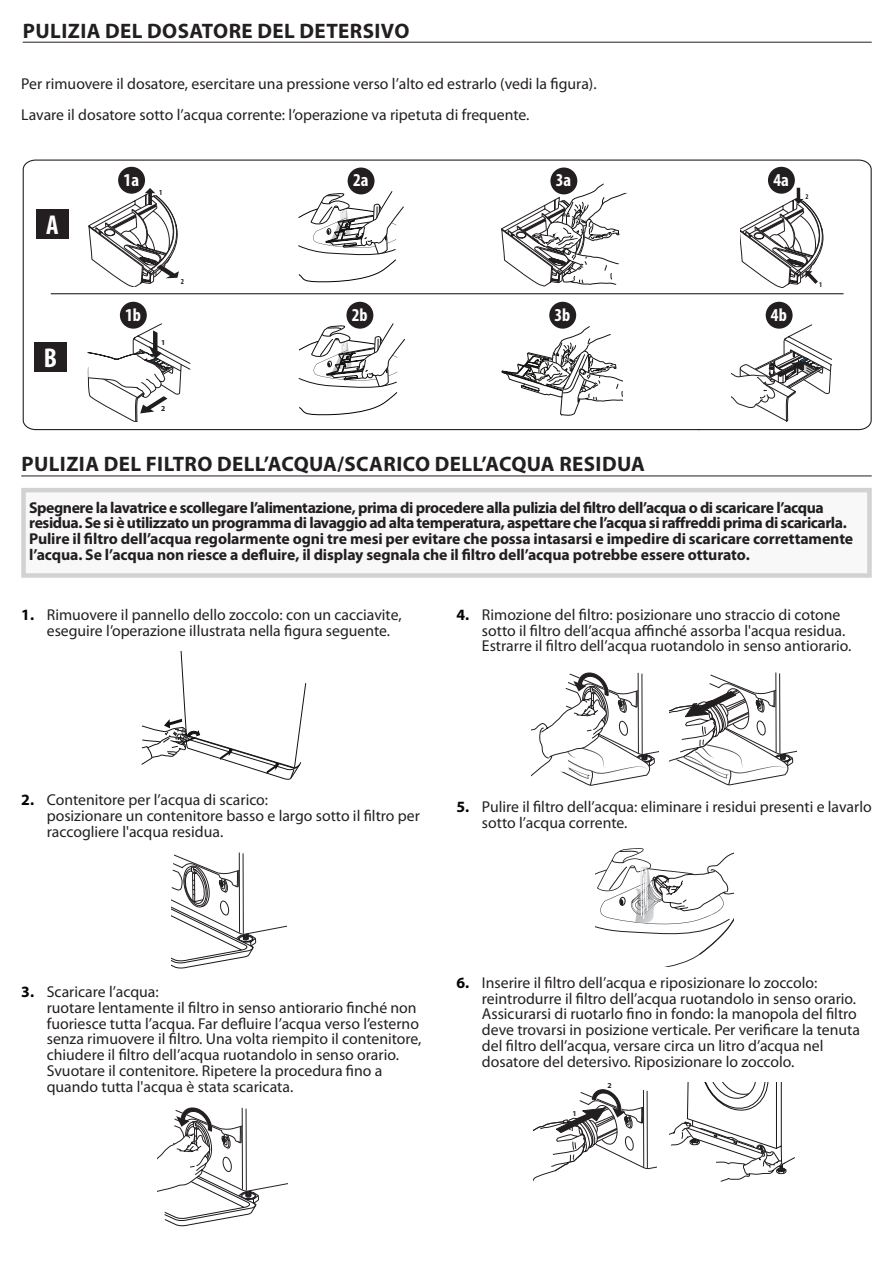
<style>
.page{position:relative;width:893px;height:1263px;background:#fff}
.page>*{position:absolute;margin:0;border:0;box-sizing:border-box;transform-origin:0 0}
.t1{font:700 condensed 27.3px "Myriad Pro";color:#fff}
.Header_14_Underline{font:700 21px "Myriad Pro";letter-spacing:.02em;color:#231f20}
.t2{font:700 condensed 18.15px "Myriad Pro";color:#fff}
.Testo_10_5{font:15.75px/15.8px "Myriad Pro";color:#231f20}
.Header_Bold_Underlin{font:700 15.75px/15.8px "Myriad Pro";letter-spacing:-.02em;color:#231f20}
.t3{font:700 7.65px "Myriad Pro";color:#231f20}
.t4{font:700 condensed 7.65px "Myriad Pro";color:#231f20}
.t5{font:700 7.5px "Myriad Pro";color:#201d1e}
.t6{font:700 condensed 7.35px "Myriad Pro";color:#231f20}
.s1{font-weight:700;color:#040504}
</style>
<div class="page">
<hr style="left:23px;top:42px;width:849px;height:1px;background:#231f20">
<hr style="left:21px;top:476px;width:851px;height:1px;background:#231f20">
<div style="left:24px;top:490px;width:845px;height:85px;background:#f8f8f9"></div>
<div style="left:21px;top:488px;width:851px;height:90px;border:4px solid #d1d2d4"></div>
<svg style="left:141px;top:651px;width:165px;height:129px"></svg>
<svg style="left:171px;top:852px;width:115px;height:116px"></svg>
<svg style="left:158px;top:1107px;width:130px;height:120px"></svg>
<svg style="left:531px;top:672px;width:128px;height:114px"></svg>
<svg style="left:669px;top:672px;width:128px;height:113px"></svg>
<svg style="left:595px;top:848px;width:138px;height:118px"></svg>
<svg style="left:534px;top:1089px;width:122px;height:91px"></svg>
<svg style="left:669px;top:1082px;width:126px;height:100px"></svg>
<svg style="left:23px;top:160px;width:849px;height:270px"></svg>
<svg style="left:88px;top:323px;width:102px;height:99px"></svg>
<svg style="left:501px;top:326px;width:121px;height:90px"></svg>
<svg style="left:731px;top:325px;width:100px;height:96px"></svg>
<svg style="left:298px;top:320px;width:107px;height:97px"></svg>
<svg style="left:297px;top:191px;width:106px;height:94px"></svg>
<svg style="left:502px;top:183px;width:125px;height:103px"></svg>
<svg style="left:741px;top:188px;width:82px;height:100px"></svg>
<svg style="left:89px;top:188px;width:91px;height:98px"></svg>
<div style="left:115px;top:164px;width:33px;height:32px;background:#fff;border-radius:50%"></div>
<div style="left:118px;top:167px;width:27px;height:27px;background:#231f20;border-radius:50%"></div>
<svg style="left:117px;top:299px;width:32px;height:32px"></svg>
<div style="left:120px;top:302px;width:27px;height:27px;background:#231f20;border-radius:50%"></div>
<svg style="left:345px;top:165px;width:32px;height:32px"></svg>
<div style="left:348px;top:168px;width:26px;height:26px;background:#231f20;border-radius:50%"></div>
<svg style="left:344px;top:299px;width:32px;height:32px"></svg>
<div style="left:346px;top:302px;width:27px;height:27px;background:#231f20;border-radius:50%"></div>
<svg style="left:548px;top:165px;width:32px;height:32px"></svg>
<div style="left:550px;top:168px;width:27px;height:26px;background:#231f20;border-radius:50%"></div>
<svg style="left:547px;top:299px;width:32px;height:32px"></svg>
<div style="left:549px;top:302px;width:27px;height:27px;background:#231f20;border-radius:50%"></div>
<div style="left:765px;top:164px;width:32px;height:32px;background:#fff;border-radius:50%"></div>
<div style="left:768px;top:167px;width:27px;height:27px;background:#231f20;border-radius:50%"></div>
<svg style="left:763px;top:299px;width:32px;height:32px"></svg>
<div style="left:766px;top:302px;width:27px;height:27px;background:#231f20;border-radius:50%"></div>
<div style="left:36px;top:210px;width:33px;height:29px;background:#231f20"></div>
<div style="left:34px;top:343px;width:33px;height:29px;background:#231f20"></div>
<hr style="left:51px;top:293px;width:792px;height:1px;background:#231f20">
<p class="Header_14_Underline" style="left:23px;top:17px;width:388px">PULIZIA DEL DOSATORE DEL DETERSIVO</p>
<p class="Testo_10_5" style="left:21px;top:75px;width:577px">Per rimuovere il dosatore, esercitare una pressione verso l’alto ed estrarlo (vedi la figura).</p>
<p class="Testo_10_5" style="left:21px;top:107px;width:510px">Lavare il dosatore sotto l’acqua corrente: l’operazione va ripetuta di frequente.</p>
<p class="t1" style="left:46px;top:208px;width:14px">A</p>
<p class="t1" style="left:44px;top:340px;width:15px">B</p>
<p class="t2" style="left:124px;top:168px;width:17px">1a</p>
<p class="t4" style="left:159px;top:188px;width:5px">1</p>
<p class="t2" style="left:125px;top:303px;width:17px">1b</p>
<p class="t4" style="left:181px;top:277px;width:5px">2</p>
<p class="t5" style="left:161px;top:338px;width:6px">1</p>
<p class="t5" style="left:161px;top:403px;width:6px">2</p>
<p class="t2" style="left:353px;top:169px;width:17px">2a</p>
<p class="t2" style="left:352px;top:303px;width:17px">2b</p>
<p class="t2" style="left:556px;top:169px;width:17px">3a</p>
<p class="t2" style="left:554px;top:303px;width:17px">3b</p>
<p class="t2" style="left:773px;top:168px;width:17px">4a</p>
<p class="t6" style="left:805px;top:192px;width:5px">2</p>
<p class="t2" style="left:771px;top:303px;width:17px">4b</p>
<p class="t6" style="left:819px;top:280px;width:5px">1</p>
<p class="Header_14_Underline" style="left:21px;top:451px;width:625px">PULIZIA DEL FILTRO DELL’ACQUA/SCARICO DELL’ACQUA RESIDUA</p>
<p class="Header_Bold_Underlin" style="left:29px;top:499px;width:819px">Spegnere la lavatrice e scollegare l’alimentazione, prima di procedere alla pulizia del filtro dell’acqua o di scaricare l’acqua residua. Se si è utilizzato un programma di lavaggio ad alta temperatura, aspettare che l’acqua si raffreddi prima di scaricarla.</p>
<p class="Header_Bold_Underlin" style="left:29px;top:530px;width:826px">Pulire il filtro dell’acqua regolarmente ogni tre mesi per evitare che possa intasarsi e impedire di scaricare correttamente l’acqua. Se l’acqua non riesce a defluire, il display segnala che il filtro dell’acqua potrebbe essere otturato.</p>
<p class="Testo_10_5" style="left:47px;top:606px;width:356px;text-indent:-26px"><span class="s1">1.</span> Rimuovere il pannello dello zoccolo: con un cacciavite, eseguire l’operazione illustrata nella figura seguente.</p>
<p class="Testo_10_5" style="left:482px;top:606px;width:371px;text-indent:-26px"><span class="s1">4.</span> Rimozione del filtro: posizionare uno straccio di cotone sotto il filtro dell’acqua affinché assorba l'acqua residua.<br>Estrarre il filtro dell’acqua ruotandolo in senso antiorario.</p>
<p class="Testo_10_5" style="left:47px;top:792px;width:375px;text-indent:-26px"><span class="s1">2.</span> Contenitore per l’acqua di scarico:<br>posizionare un contenitore basso e largo sotto il filtro per raccogliere l'acqua residua.</p>
<p class="Testo_10_5" style="left:482px;top:798px;width:391px;text-indent:-26px"><span class="s1">5.</span> Pulire il filtro dell’acqua: eliminare i residui presenti e lavarlo sotto l’acqua corrente.</p>
<p class="Testo_10_5" style="left:47px;top:984px;width:376px;text-indent:-26px"><span class="s1">3.</span> Scaricare l’acqua:<br>ruotare lentamente il filtro in senso antiorario finché non fuoriesce tutta l’acqua. Far defluire l’acqua verso l’esterno senza rimuovere il filtro. Una volta riempito il contenitore, chiudere il filtro dell’acqua ruotandolo in senso orario.<br>Svuotare il contenitore. Ripetere la procedura fino a quando tutta l'acqua è stata scaricata.</p>
<p class="Testo_10_5" style="left:482px;top:974px;width:379px;text-indent:-26px"><span class="s1">6.</span> Inserire il filtro dell’acqua e riposizionare lo zoccolo: reintrodurre il filtro dell’acqua ruotandolo in senso orario.<br>Assicurarsi di ruotarlo fino in fondo: la manopola del filtro deve trovarsi in posizione verticale. Per verificare la tenuta del filtro dell’acqua, versare circa un litro d’acqua nel dosatore del detersivo. Riposizionare lo zoccolo.</p>
<p class="t3" style="left:572px;top:1108px;width:6px">1</p>
<p class="t3" style="left:607px;top:1080px;width:6px">2</p>
</div>
